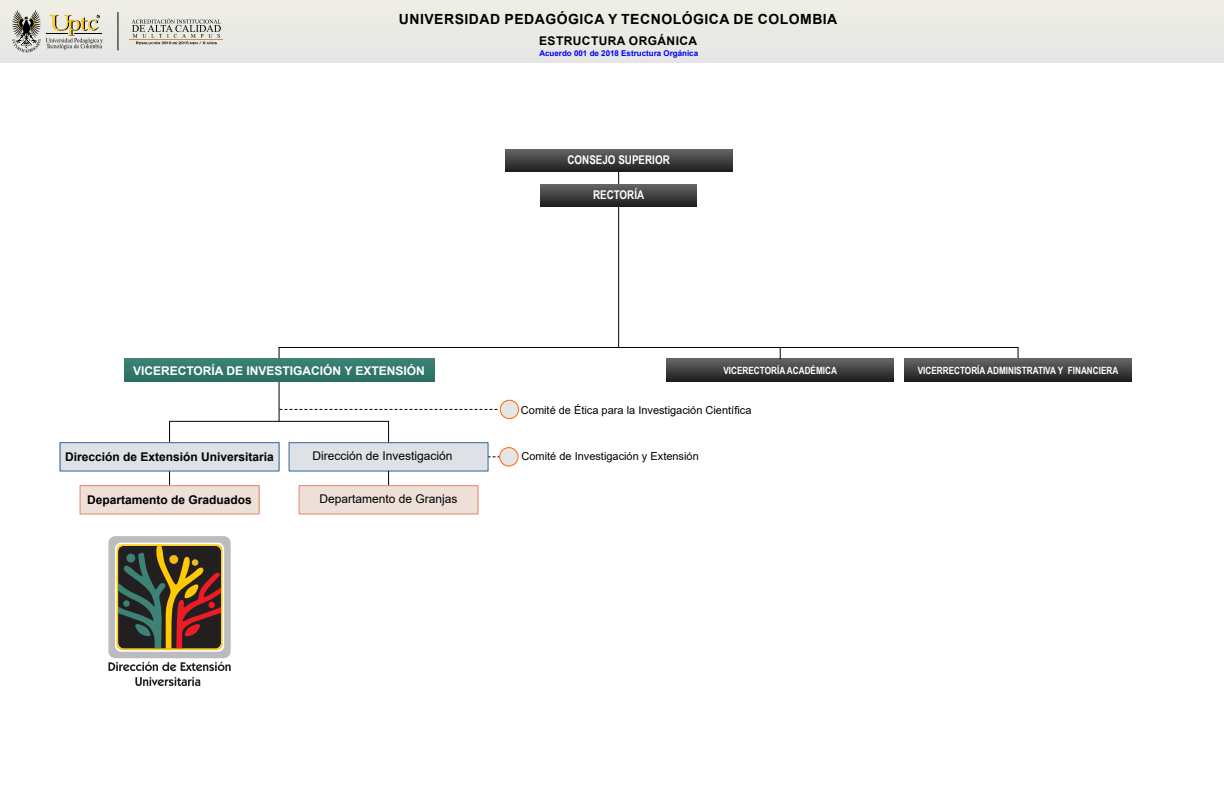
<style>
.page{position:relative;width:1224px;height:792px;background:#fff}
.page>*{position:absolute;margin:0;border:0;box-sizing:border-box;transform-origin:0 0}
.t1{font:700 14px "Arial";letter-spacing:.035em;color:#000}
.t2{font:700 12px "Arial";color:#000}
.t3{font:12px "Arial";color:#000}
.t4{font:700 12px "Arial";color:#fff}
.t5{font:700 12px "Arial Narrow";color:#fff}
.t6{font:700 12px "Arial";letter-spacing:.035em;color:#000}
.t7{font:11px "Arial";color:#000}
.t8{font:700 10px "Arial Narrow";color:#fff}
.t9{font:700 8px "Arial";color:#00f}
</style>
<div class="page">
<div style="left:0;top:0;width:1224px;height:62px;background:#eaeae5"></div>
<hr style="left:118px;top:12px;width:1px;height:38px;background:#000">
<svg style="left:12px;top:10px;width:91px;height:42px"></svg>
<hr style="left:130px;top:39px;width:93px;height:1px;background:#c3943c">
<svg style="left:132px;top:18px;width:89px;height:26px"></svg>
<div style="left:667px;top:359px;width:227px;height:22px;background:linear-gradient(to bottom,#656565,#222)"></div>
<hr style="left:618px;top:171px;width:1px;height:176px;background:#000">
<svg style="left:505px;top:149px;width:227px;height:23px;background:#414141"></svg>
<svg style="left:541px;top:184px;width:156px;height:23px;background:#404040"></svg>
<div style="left:500px;top:448px;width:18px;height:18px;background:#e5e5e5;border-radius:50%"></div>
<div style="left:499px;top:447px;width:20px;height:20px;border:1px solid #f60;border-radius:50%"></div>
<hr style="left:279px;top:348px;width:1px;height:73px;background:#000">
<svg style="left:1018px;top:347px;width:1px;height:12px"></svg>
<hr style="left:279px;top:347px;width:739px;height:1px;background:#000">
<div style="left:124px;top:359px;width:310px;height:22px;background:#32796c"></div>
<div style="left:905px;top:359px;width:227px;height:22px;background:linear-gradient(to bottom,#656565,#222)"></div>
<svg style="left:169px;top:422px;width:1px;height:20px"></svg>
<svg style="left:388px;top:422px;width:1px;height:20px"></svg>
<hr style="left:170px;top:421px;width:219px;height:1px;background:#000">
<svg style="left:169px;top:472px;width:1px;height:13px"></svg>
<div style="left:60px;top:443px;width:220px;height:28px;background:#dee2e7"></div>
<div style="left:60px;top:442px;width:220px;height:30px;border:1px solid #326495"></div>
<div style="left:289px;top:442px;width:200px;height:30px;background:#dee2e7;border:1px solid #326495"></div>
<svg style="left:388px;top:471px;width:1px;height:14px"></svg>
<div style="left:299px;top:485px;width:180px;height:29px;background:#efdfd9;border:1px solid #e58668"></div>
<div style="left:80px;top:486px;width:180px;height:28px;background:#efdfd9"></div>
<div style="left:80px;top:485px;width:180px;height:29px;border:1px solid #e58668"></div>
<svg style="left:280px;top:409px;width:218px;height:1px"></svg>
<div style="left:500px;top:400px;width:19px;height:19px;background:#e5e5e5;border-radius:50%"></div>
<div style="left:500px;top:400px;width:19px;height:19px;border:1px solid #f60;border-radius:50%"></div>
<svg style="left:108px;top:536px;width:123px;height:150px;background:#897d6a"></svg>
<p class="t1" style="left:399px;top:9px;width:440px">UNIVERSIDAD PEDAGÓGICA Y TECNOLÓGICA DE COLOMBIA</p>
<p class="t6" style="left:539px;top:32px;width:160px">ESTRUCTURA ORGÁNICA</p>
<p class="t9" style="left:539px;top:48px;width:160px">Acuerdo 001 de 2018 Estructura Orgánica</p>
<p class="t5" style="left:568px;top:150px;width:104px">CONSEJO SUPERIOR</p>
<p class="t5" style="left:593px;top:186px;width:53px">RECTORÍA</p>
<p class="t4" style="left:133px;top:362px;width:293px">VICERECTORÍA DE INVESTIGACIÓN Y EXTENSIÓN</p>
<p class="t8" style="left:918px;top:363px;width:202px">VICERRECTORÍA ADMINISTRATIVA Y FINANCIERA</p>
<p class="t8" style="left:723px;top:363px;width:115px">VICERECTORÍA ACADÉMICA</p>
<p class="t2" style="left:65px;top:449px;width:210px">Dirección de Extensión Universitaria</p>
<p class="t3" style="left:313px;top:448px;width:142px">Dirección de Investigación</p>
<p class="t2" style="left:87px;top:492px;width:166px">Departamento de Graduados</p>
<p class="t3" style="left:320px;top:491px;width:140px">Departamento de Granjas</p>
<p class="t7" style="left:521px;top:403px;width:232px">Comité de Ética para la Investigación Científica</p>
<p class="t7" style="left:522px;top:449px;width:179px">Comité de Investigación y Extensión</p>
</div>
